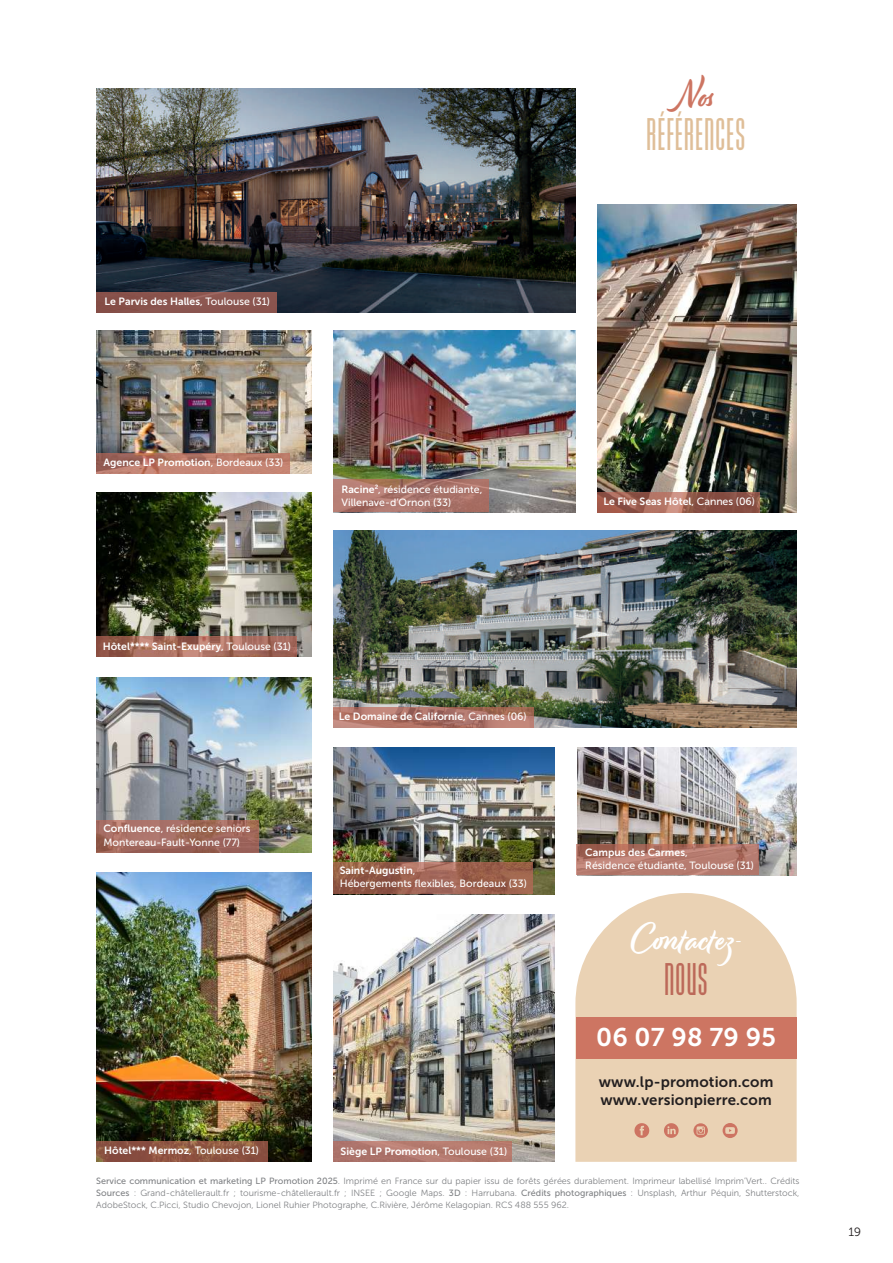
<style>
.page{position:relative;width:893px;height:1263px;background:#fff}
.page>*{position:absolute;margin:0;border:0;box-sizing:border-box;transform-origin:0 0}
.t1{font:48px "Baucher Got URW";color:#dfbe98}
.t2{font:48px "Baucher Got URW";color:#bc6959}
.t3{font:36px "Modish";color:#fff}
.t4{font:36px "Modish";color:#cd7562}
.t5{font:25.5px "Museo Sans 700";letter-spacing:.01em;color:#fff}
.t6{font:15px/18px "Museo Sans 700";letter-spacing:.01em;color:#231f20}
.t7{font:13.5px "Modish";color:#fff}
.t8{font:12px "Museo 300";color:#231f20}
.t9{font:10.5px "Museo Sans 700";color:#fff}
.t10{font:10.5px/13.5px "Museo Sans 500";color:#fff}
.t11{font:9px/12px "Museo Sans 300";color:#808285;text-align:justify}
.s1{font-family:"Museo Sans 500"}
.s2{font-family:"Museo Sans 700"}
</style>
<div class="page">
<img style="left:334px;top:914px;width:221px;height:248px">
<svg style="left:334px;top:1141px;width:178px;height:21px;background:#b3796e"></svg>
<img style="left:333px;top:331px;width:242px;height:181px">
<svg style="left:333px;top:479px;width:155px;height:33px;background:#ac756b"></svg>
<img style="left:96px;top:88px;width:479px;height:224px">
<div style="left:96px;top:292px;width:180px;height:20px;background:#8a554f"></div>
<img style="left:333px;top:747px;width:222px;height:147px">
<svg style="left:333px;top:862px;width:200px;height:32px;background:#9b604e"></svg>
<svg style="left:575px;top:893px;width:222px;height:269px;background:#ecd7bc"></svg>
<div style="left:576px;top:1017px;width:220px;height:42px;background:#cd7562"></div>
<svg style="left:634px;top:1123px;width:15px;height:15px"></svg>
<svg style="left:664px;top:1123px;width:15px;height:15px"></svg>
<svg style="left:693px;top:1123px;width:15px;height:15px"></svg>
<svg style="left:723px;top:1123px;width:15px;height:15px"></svg>
<img style="left:96px;top:492px;width:215px;height:165px">
<svg style="left:96px;top:637px;width:200px;height:20px;background:#a56b5c"></svg>
<img style="left:96px;top:331px;width:215px;height:143px">
<svg style="left:96px;top:453px;width:194px;height:21px;background:#b77868"></svg>
<img style="left:96px;top:872px;width:215px;height:290px">
<svg style="left:96px;top:1141px;width:172px;height:21px;background:#8d5542"></svg>
<img style="left:597px;top:204px;width:200px;height:308px">
<img style="left:577px;top:747px;width:220px;height:128px">
<svg style="left:577px;top:844px;width:182px;height:31px;background:#b27669"></svg>
<svg style="left:597px;top:492px;width:162px;height:20px;background:#9a5e51"></svg>
<img style="left:334px;top:531px;width:463px;height:197px">
<svg style="left:334px;top:708px;width:200px;height:20px;background:#af7468"></svg>
<img style="left:96px;top:677px;width:215px;height:176px">
<svg style="left:96px;top:820px;width:163px;height:33px;background:#a1695d"></svg>
<p class="t9" style="left:105px;top:295px;width:167px">Le Parvis des Halles<span class="s1">, Toulouse (31)</span></p>
<h2 class="t4" style="left:678px;top:73px;width:38px">Nos</h2>
<h1 class="t1" style="left:646px;top:110px;width:102px">RÉFÉRENCES</h1>
<p class="t9" style="left:104px;top:456px;width:181px">Agence LP Promotion<span class="s1">, Bordeaux (33)</span></p>
<p class="t10" style="left:341px;top:482px;width:142px"><span class="s2">Racine</span><sup>2</sup>, résidence étudiante,<br>Villenave-d’Ornon (33)</p>
<p class="t9" style="left:603px;top:496px;width:153px">Le Five Seas Hôtel<span class="s1">, Cannes (06)</span></p>
<p class="t9" style="left:103px;top:641px;width:190px">Hôtel**** Saint-Exupéry<span class="s1">, Toulouse (31)</span></p>
<p class="t10" style="left:103px;top:822px;width:149px"><span class="s2">Confluence</span>, résidence seniors<br>Montereau-Fault-Yonne (77)</p>
<p class="t9" style="left:339px;top:711px;width:189px">Le Domaine de Californie<span class="s1">, Cannes (06)</span></p>
<p class="t9" style="left:340px;top:864px;width:77px">Saint-Augustin<span class="s1">,</span></p>
<p class="t10" style="left:340px;top:877px;width:189px">Hébergements flexibles, Bordeaux (33)</p>
<p class="t9" style="left:104px;top:1144px;width:157px">Hôtel*** Mermoz<span class="s1">, Toulouse (31)</span></p>
<p class="t9" style="left:341px;top:1146px;width:168px">Siège LP Promotion<span class="s1">, Toulouse (31)</span></p>
<p class="t9" style="left:585px;top:846px;width:104px">Campus des Carmes<span class="s1">,</span></p>
<p class="t10" style="left:585px;top:859px;width:170px">Résidence étudiante, Toulouse (31)</p>
<h2 class="t3" style="left:631px;top:915px;width:106px">Contactez</h2>
<h3 class="t7" style="left:736px;top:932px;width:7px">-</h3>
<h1 class="t2" style="left:664px;top:955px;width:46px">NOUS</h1>
<h3 class="t5" style="left:596px;top:1023px;width:181px">06 07 98 79 95</h3>
<h3 class="t6" style="left:599px;top:1072px;width:176px">www.lp-promotion.com www.versionpierre.com</h3>
<p class="t11" style="left:96px;top:1175px;width:705px"><span class="s1">Service communication et marketing LP Promotion 2025</span>. Imprimé en France sur du papier issu de forêts gérées durablement. Imprimeur labellisé Imprim’Vert.. Crédits <span class="s1">Sources</span> : Grand-châtellerault.fr ; tourisme-châtellerault.fr ; INSEE ; Google Maps. <span class="s1">3D</span> : Harrubana. <span class="s1">Crédits photographiques</span> : Unsplash, Arthur Péquin, Shutterstock, AdobeStock, C.Picci, Studio Chevojon, Lionel Ruhier Photographe, C.Rivière, Jérôme Kelagopian. RCS 488 555 962.</p>
<h3 class="t8" style="left:849px;top:1225px;width:14px">19</h3>
</div>
